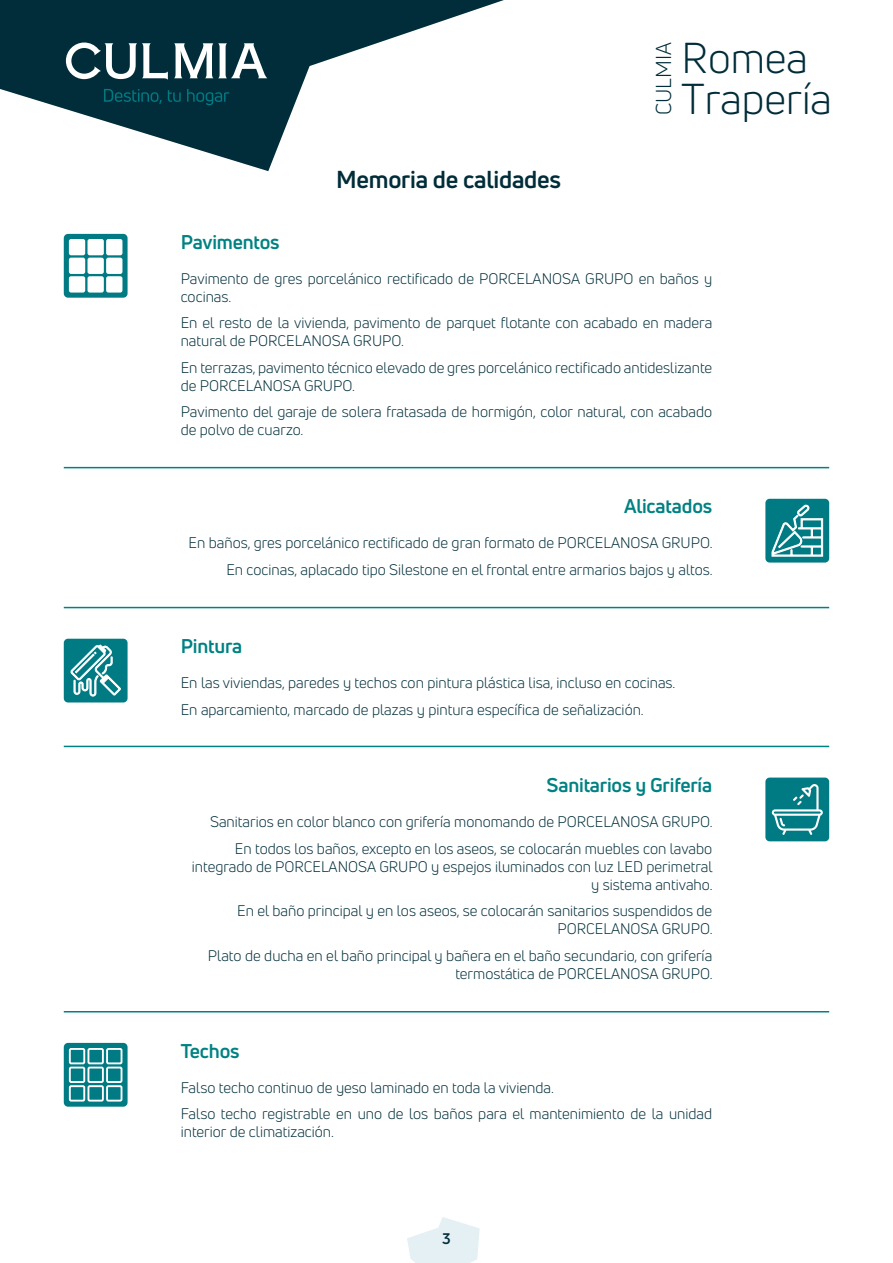
<style>
.page{position:relative;width:893px;height:1263px;background:#fff}
.page>*{position:absolute;margin:0;border:0;box-sizing:border-box;transform-origin:0 0}
.t1{font:42.3px/41.4px "Uni Neue";color:#002d39}
.t2{font:700 24px "Uni Neue";letter-spacing:-.01em;color:#002d39}
.t3{font:21.15px "Uni Neue";color:#002d39}
.t4{font:700 19.5px "Uni Neue";letter-spacing:-.01em;color:#008182}
.t5{font:15px/18px "Uni Neue";color:#002d39}
.t6{font:700 15px "Uni Neue";color:#002d39}
</style>
<div class="page">
<svg style="left:0;top:0;width:504px;height:171px"></svg>
<svg style="left:407px;top:1217px;width:73px;height:46px"></svg>
<svg style="left:174px;top:43px;width:93px;height:35px"></svg>
<svg style="left:66px;top:43px;width:102px;height:37px"></svg>
<svg style="left:104px;top:89px;width:125px;height:16px;background:#003e49"></svg>
<div style="left:765px;top:499px;width:64px;height:63px;background:#007b84;border-radius:4px"></div>
<svg style="left:771px;top:504px;width:52px;height:53px"></svg>
<div style="left:64px;top:639px;width:64px;height:63px;background:#007b84;border-radius:4px"></div>
<svg style="left:70px;top:644px;width:51px;height:53px"></svg>
<div style="left:64px;top:1043px;width:64px;height:64px;background:#007b84;border-radius:4px"></div>
<svg style="left:68px;top:1048px;width:55px;height:54px"></svg>
<div style="left:765px;top:777px;width:64px;height:64px;background:#007b84;border-radius:4px"></div>
<svg style="left:772px;top:784px;width:51px;height:51px"></svg>
<svg style="left:64px;top:234px;width:64px;height:64px;background:#13848d"></svg>
<div style="left:70px;top:240px;width:14px;height:14px;background:#fff"></div>
<div style="left:69px;top:239px;width:16px;height:16px;border:2px solid #fff"></div>
<div style="left:70px;top:277px;width:14px;height:15px;background:#fff"></div>
<div style="left:69px;top:276px;width:16px;height:17px;border:2px solid #fff"></div>
<div style="left:88px;top:277px;width:15px;height:15px;background:#fff"></div>
<div style="left:88px;top:276px;width:16px;height:17px;border:2px solid #fff"></div>
<div style="left:107px;top:277px;width:15px;height:15px;background:#fff"></div>
<div style="left:106px;top:276px;width:16px;height:17px;border:2px solid #fff"></div>
<div style="left:88px;top:240px;width:15px;height:14px;background:#fff"></div>
<div style="left:88px;top:239px;width:16px;height:16px;border:2px solid #fff"></div>
<div style="left:107px;top:240px;width:15px;height:14px;background:#fff"></div>
<div style="left:106px;top:239px;width:16px;height:16px;border:2px solid #fff"></div>
<div style="left:70px;top:259px;width:14px;height:14px;background:#fff"></div>
<div style="left:69px;top:258px;width:16px;height:16px;border:2px solid #fff"></div>
<div style="left:88px;top:259px;width:15px;height:14px;background:#fff"></div>
<div style="left:88px;top:258px;width:16px;height:16px;border:2px solid #fff"></div>
<div style="left:107px;top:259px;width:15px;height:14px;background:#fff"></div>
<div style="left:106px;top:258px;width:16px;height:16px;border:2px solid #fff"></div>
<hr style="left:64px;top:467px;width:765px;height:1px;background:#008182">
<hr style="left:64px;top:607px;width:765px;height:1px;background:#008182">
<hr style="left:64px;top:746px;width:765px;height:1px;background:#008182">
<hr style="left:64px;top:1011px;width:765px;height:1px;background:#008182">
<h2 class="t2" style="left:336px;top:164px;width:226px">Memoria de calidades</h2>
<h3 class="t3" style="left:651px;top:115px;width:74px;rotate:-90deg">CULMIA</h3>
<h1 class="t1" style="left:682px;top:37px;width:152px">Romea<br>Trapería</h1>
<h3 class="t4" style="left:181px;top:229px;width:100px">Pavimentos</h3>
<p class="t5" style="left:181px;top:269px;width:533px">Pavimento de gres porcelánico rectificado de PORCELANOSA GRUPO en baños y cocinas.</p>
<p class="t5" style="left:181px;top:314px;width:533px">En el resto de la vivienda, pavimento de parquet flotante con acabado en madera natural de PORCELANOSA GRUPO.</p>
<p class="t5" style="left:181px;top:358px;width:533px">En terrazas, pavimento técnico elevado de gres porcelánico rectificado antideslizante de PORCELANOSA GRUPO.</p>
<p class="t5" style="left:181px;top:403px;width:533px">Pavimento del garaje de solera fratasada de hormigón, color natural, con acabado de polvo de cuarzo.</p>
<h3 class="t4" style="left:624px;top:494px;width:90px">Alicatados</h3>
<p class="t5" style="left:189px;top:530px;width:525px;line-height:26.5px;text-align:right">En baños, gres porcelánico rectificado de gran formato de PORCELANOSA GRUPO.<br>En cocinas, aplacado tipo Silestone en el frontal entre armarios bajos y altos.</p>
<h3 class="t4" style="left:181px;top:634px;width:63px">Pintura</h3>
<p class="t5" style="left:181px;top:670px;width:496px;line-height:26.5px">En las viviendas, paredes y techos con pintura plástica lisa, incluso en cocinas.<br>En aparcamiento, marcado de plazas y pintura específica de señalización.</p>
<h3 class="t4" style="left:547px;top:773px;width:167px">Sanitarios y Grifería</h3>
<p class="t5" style="left:210px;top:808px;width:504px;line-height:26.5px;text-align:right">Sanitarios en color blanco con grifería monomando de PORCELANOSA GRUPO.<br>En todos los baños, excepto en los aseos, se colocarán muebles con lavabo</p>
<p class="t5" style="left:192px;top:857px;width:522px;text-align:right">integrado de PORCELANOSA GRUPO y espejos iluminados con luz LED perimetral y sistema antivaho.</p>
<p class="t5" style="left:237px;top:902px;width:477px;text-align:right">En el baño principal y en los aseos, se colocarán sanitarios suspendidos de<br>PORCELANOSA GRUPO.</p>
<p class="t5" style="left:208px;top:946px;width:506px;text-align:right">Plato de ducha en el baño principal y bañera en el baño secundario, con grifería termostática de PORCELANOSA GRUPO.</p>
<h3 class="t4" style="left:181px;top:1038px;width:60px">Techos</h3>
<p class="t5" style="left:181px;top:1074px;width:533px;line-height:26.5px">Falso techo continuo de yeso laminado en toda la vivienda.<br>Falso techo registrable en uno de los baños para el mantenimiento de la unidad</p>
<p class="t5" style="left:181px;top:1122px;width:155px">interior de climatización.</p>
<p class="t6" style="left:442px;top:1229px;width:10px">3</p>
</div>
